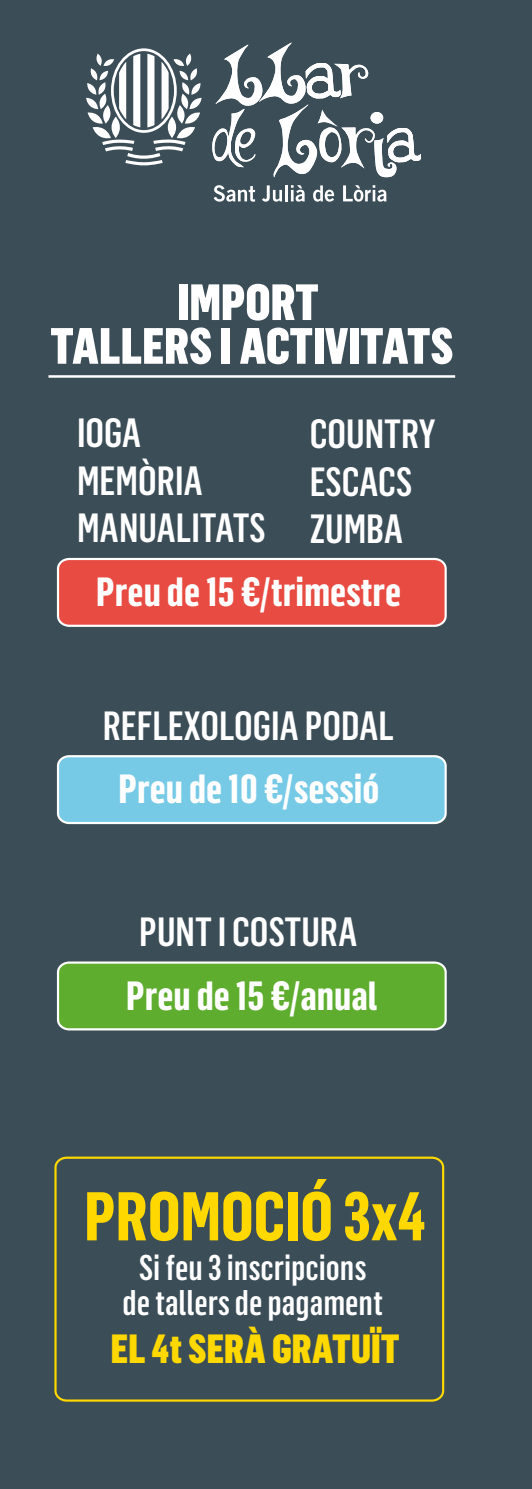
<style>
.page{position:relative;width:532px;height:1489px;background:#fff}
.page>*{position:absolute;margin:0;border:0;box-sizing:border-box;transform-origin:0 0}
.t1{font:700 67.5px "Flama Condensed";color:#ffd800}
.t2{font:900 50px/43.8px "Flama Condensed";color:#fff;text-align:center}
.t3{font:500 40px/47.5px "Flama Condensed";color:#fff}
.t4{font:700 40px "Flama Condensed";color:#fff}
.t5{font:900 40px "Flama Condensed";color:#ffd800}
.t6{font:500 35px/35px "Flama Condensed";color:#fff;text-align:center}
</style>
<div class="page">
<div style="left:0;top:0;width:532px;height:1488px;background:#3b4d57"></div>
<svg style="left:212px;top:42px;width:209px;height:136px"></svg>
<svg style="left:213px;top:185px;width:42px;height:17px"></svg>
<svg style="left:262px;top:185px;width:43px;height:17px"></svg>
<svg style="left:313px;top:185px;width:21px;height:17px"></svg>
<svg style="left:343px;top:185px;width:43px;height:17px"></svg>
<svg style="left:86px;top:48px;width:115px;height:117px"></svg>
<svg style="left:56px;top:557px;width:391px;height:70px;background:#e4574f"></svg>
<hr style="left:48px;top:375px;width:407px;height:3px;background:#fff">
<svg style="left:56px;top:755px;width:391px;height:70px;background:#7fcbe4"></svg>
<svg style="left:56px;top:961px;width:391px;height:70px;background:#69b03d"></svg>
<svg style="left:54px;top:1156px;width:391px;height:246px"></svg>
<p class="t2" style="left:50px;top:279px;width:404px">IMPORT<br>TALLERS I ACTIVITATS</p>
<p class="t3" style="left:77px;top:408px;width:190px">IOGA<br>MEMÒRIA<br>MANUALITATS</p>
<p class="t3" style="left:309px;top:409px;width:127px">COUNTRY<br>ESCACS<br>ZUMBA</p>
<p class="t4" style="left:96px;top:566px;width:306px">Preu de 15 €/trimestre</p>
<p class="t3" style="left:103px;top:700px;width:293px">REFLEXOLOGIA PODAL</p>
<p class="t4" style="left:118px;top:763px;width:262px">Preu de 10 €/sessió</p>
<p class="t3" style="left:139px;top:906px;width:220px">PUNT I COSTURA</p>
<p class="t4" style="left:126px;top:969px;width:253px">Preu de 15 €/anual</p>
<h1 class="t1" style="left:84px;top:1173px;width:343px">PROMOCIÓ 3x4</h1>
<p class="t6" style="left:122px;top:1249px;width:262px">Si feu 3 inscripcions de tallers de pagament</p>
<p class="t5" style="left:111px;top:1322px;width:290px">EL 4t SERÀ GRATUÏT</p>
</div>
